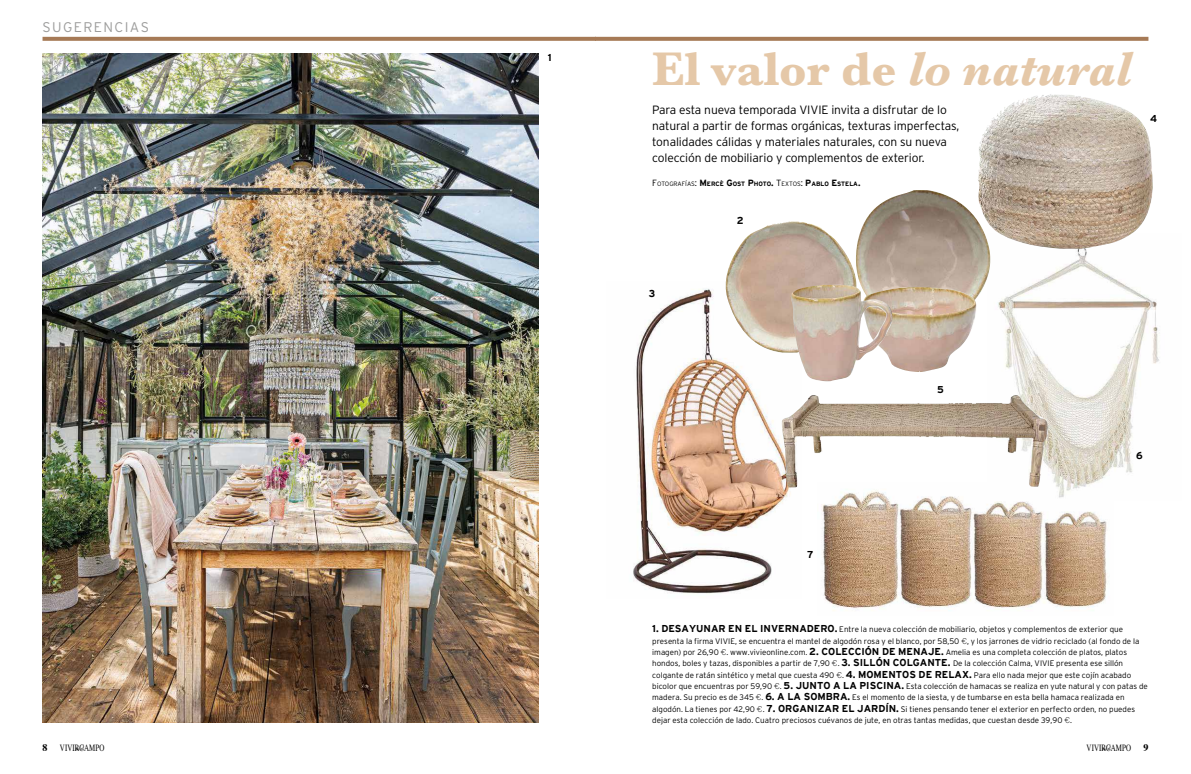
<style>
.page{position:relative;width:1191px;height:774px;background:#fff}
.page>*{position:absolute;margin:0;border:0;box-sizing:border-box;transform-origin:0 0}
.t1{font:700 49px "Baskerville";color:#e5c8a8}
.t2{font:300 14px "Interstate";letter-spacing:.1em;color:#9d9d9c}
.t3{font:300 12px/16px "Interstate";letter-spacing:-.01em;color:#000}
.t4{font:700 10px "Interstate";color:#000}
.t5{font:700 10px "Times";color:#000}
.t6{font:9.5px "Times";letter-spacing:.01em;color:#000;scale:.73 1}
.t7{font:300 8px/11.3px "Interstate";color:#000}
.t8{font:700 6.3px "Interstate";color:#000}
.s1{font-weight:700;font-size:10px}
.s2{font-family:"Mistral";font-size:5.4px}
.s3{font-style:italic}
.s4{font-weight:300;font-size:9px}
.s5{font-weight:300}
.s6{font-size:9px}
.s7{font-family:"Benton Sans"}
</style>
<div class="page">
<svg style="left:43px;top:37px;width:552px;height:4px;background:#a97f5d"></svg>
<img style="left:43px;top:54px;width:496px;height:669px">
<svg style="left:595px;top:37px;width:553px;height:4px;background:#a97f5d"></svg>
<img style="left:822px;top:490px;width:285px;height:121px">
<img style="left:987px;top:249px;width:172px;height:252px">
<img style="left:978px;top:94px;width:175px;height:155px">
<img style="left:633px;top:289px;width:164px;height:305px">
<img style="left:722px;top:221px;width:133px;height:132px">
<img style="left:855px;top:190px;width:135px;height:134px">
<img style="left:893px;top:287px;width:84px;height:85px">
<img style="left:790px;top:285px;width:103px;height:96px">
<img style="left:780px;top:395px;width:269px;height:92px">
<h2 class="t2" style="left:43px;top:19px;width:108px">SUGERENCIAS</h2>
<p class="t6" style="left:43px;top:739px;width:86px"><span class="s1">8</span> VIVIR<span class="s2">en</span>CAMPO</p>
<p class="t4" style="left:548px;top:52px;width:5px">1</p>
<h1 class="t1" style="left:652px;top:35px;width:481px">El valor de <span class="s3">lo natural</span></h1>
<h3 class="t3" style="left:652px;top:101px;width:309px">Para esta nueva temporada VIVIE invita a disfrutar de lo natural a partir de formas orgánicas, texturas imperfectas, tonalidades cálidas y materiales naturales, con su nueva colección de mobiliario y complementos de exterior.</h3>
<p class="t8" style="left:652px;top:180px;width:210px"><span class="s4">F</span><span class="s5">OTOGRAFÍAS</span><span class="s4">:</span> <span class="s6">M</span>ERCÈ <span class="s6">G</span>OST <span class="s6">P</span>HOTO<span class="s6">.</span> <span class="s4">T</span><span class="s5">EXTOS</span><span class="s4">:</span> <span class="s6">P</span>ABLO <span class="s6">E</span>STELA<span class="s6">.</span></p>
<p class="t4" style="left:737px;top:215px;width:8px">2</p>
<p class="t4" style="left:1150px;top:113px;width:8px">4</p>
<p class="t4" style="left:649px;top:287px;width:8px">3</p>
<p class="t4" style="left:937px;top:384px;width:8px">5</p>
<p class="t4" style="left:1136px;top:450px;width:8px">6</p>
<p class="t4" style="left:807px;top:549px;width:8px">7</p>
<p class="t7" style="left:652px;top:624px;width:497px"><span class="s1">1. DESAYUNAR EN EL INVERNADERO.</span> Entre la nueva colección de mobiliario, objetos y complementos de exterior que presenta la firma VIVIE, se encuentra el mantel de algodón rosa y el blanco, por 58,50 <span class="s7">€</span>, y los jarrones de vidrio reciclado (al fondo de la imagen) por 26,90 <span class="s7">€</span>. www.vivieonline.com. <span class="s1">2. COLECCIÓN DE MENAJE.</span> Amelia es una completa colección de platos, platos hondos, boles y tazas, disponibles a partir de 7,90 <span class="s7">€</span>. <span class="s1">3. SILLÓN COLGANTE.</span> De la colección Calma, VIVIE presenta ese sillón colgante de ratán sintético y metal que cuesta 490 <span class="s7">€</span>. <span class="s1">4. MOMENTOS DE RELAX.</span> Para ello nada mejor que este cojín acabado bicolor que encuentras por 59,90 <span class="s7">€</span>. <span class="s1">5. JUNTO A LA PISCINA.</span> Esta colección de hamacas se realiza en yute natural y con patas de madera. Su precio es de 345 <span class="s7">€</span>. <span class="s1">6. A LA SOMBRA.</span> Es el momento de la siesta, y de tumbarse en esta bella hamaca realizada en algodón. La tienes por 42,90 <span class="s7">€</span>. <span class="s1">7. ORGANIZAR EL JARDÍN.</span> Si tienes pensando tener el exterior en perfecto orden, no puedes dejar esta colección de lado. Cuatro preciosos cuévanos de jute, en otras tantas medidas, que cuestan desde 39,90 <span class="s7">€</span>.</p>
<p class="t6" style="left:1086px;top:739px;width:62px">VIVIR<span class="s2">en</span>CAMPO</p>
<p class="t5" style="left:1143px;top:738px;width:6px">9</p>
</div>
